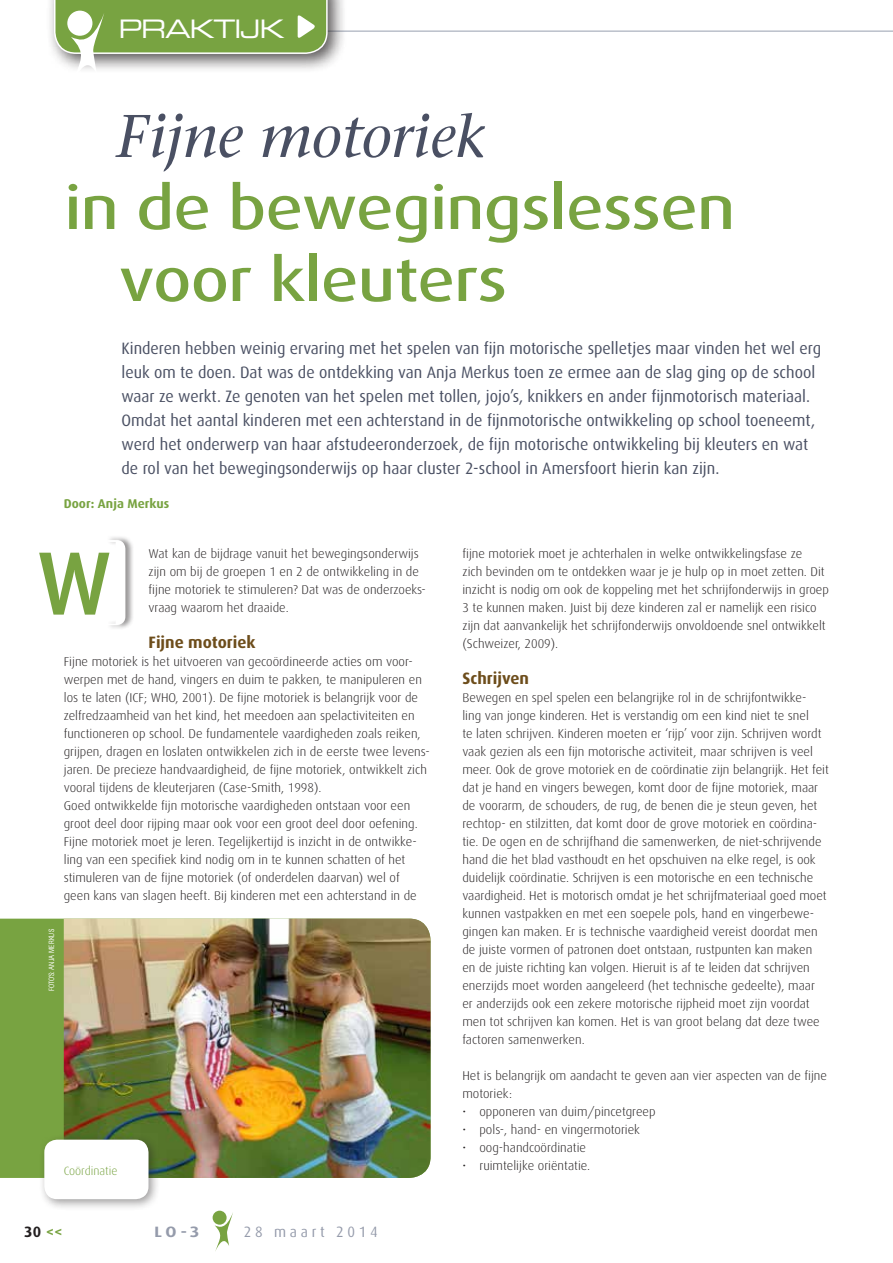
<style>
.page{position:relative;width:893px;height:1263px;background:#fff}
.page>*{position:absolute;margin:0;border:0;box-sizing:border-box;transform-origin:0 0}
.t1{font:500 90px "Dax";color:#78a341}
.t2{font:500 60px/72px "Dax Wide";color:#78a341}
.t3{font:italic 60px "Stone Serif";color:#4a5063}
.t4{font:25.5px "Eurostile Extended Two";letter-spacing:-.05em;color:#fff}
.t5{font:16.5px/24px "Dax";color:#4a5063}
.t6{font:700 16.5px "Dax";color:#6d4d1b}
.t7{font:15px "Dax";letter-spacing:.26em;color:#959bab;scale:.96 1}
.t8{font:700 15px "Dax";color:#231f20}
.t9{font:700 15px "Dax Wide";color:#959bab}
.t10{font:300 12.75px/18px "Dax";color:#231f20}
.t11{font:700 12.75px "Dax";color:#78a341}
.t12{font:300 12px "Dax";color:#78a341}
.t13{font:7.5px "Imago";letter-spacing:.03em;color:#fff;scale:.8 1}
.s1{color:#78a341}
</style>
<div class="page">
<div style="left:106px;top:535px;width:28px;height:95px;background:#231f20;opacity:.45"></div>
<svg style="left:106px;top:540px;width:19px;height:85px"></svg>
<div style="left:0;top:919px;width:64px;height:259px;background:#78a341"></div>
<img style="left:64px;top:919px;width:367px;height:259px">
<div style="left:46px;top:0;width:302px;height:74px;background:#231f20;opacity:.75"></div>
<svg style="left:54px;top:0;width:839px;height:74px"></svg>
<div style="left:38px;top:1134px;width:123px;height:77px;background:#231f20;opacity:.45"></div>
<div style="left:44px;top:1140px;width:105px;height:59px;background:#fff;border-radius:13px"></div>
<div style="left:213px;top:1211px;width:14px;height:14px;background:#78a341;border-radius:50%"></div>
<svg style="left:215px;top:1212px;width:18px;height:39px"></svg>
<h3 class="t4" style="left:118px;top:11px;width:168px">PRAKTIJK</h3>
<h2 class="t3" style="left:117px;top:101px;width:371px">Fijne motoriek</h2>
<h2 class="t2" style="left:119px;top:173px;width:617px;text-indent:-54px">in de bewegingslessen voor kleuters</h2>
<p class="t5" style="left:122px;top:336px;width:701px">Kinderen hebben weinig ervaring met het spelen van fijn motorische spelletjes maar vinden het wel erg leuk om te doen. Dat was de ontdekking van Anja Merkus toen ze ermee aan de slag ging op de school waar ze werkt. Ze genoten van het spelen met tollen, jojo’s, knikkers en ander fijnmotorisch materiaal.<br>Omdat het aantal kinderen met een achterstand in de fijnmotorische ontwikkeling op school toeneemt, werd het onderwerp van haar afstudeeronderzoek, de fijn motorische ontwikkeling bij kleuters en wat de rol van het bewegingsonderwijs op haar cluster 2-school in Amersfoort hierin kan zijn.</p>
<p class="t11" style="left:64px;top:497px;width:107px">Door: Anja Merkus</p>
<p class="t10" style="left:462px;top:545px;width:368px">fijne motoriek moet je achterhalen in welke ontwikkelingsfase ze<br>zich bevinden om te ontdekken waar je je hulp op in moet zetten. Dit inzicht is nodig om ook de koppeling met het schrijfonderwijs in groep 3 te kunnen maken. Juist bij deze kinderen zal er namelijk een risico zijn dat aanvankelijk het schrijfonderwijs onvoldoende snel ontwikkelt (Schweizer, 2009).</p>
<p class="t6" style="left:462px;top:669px;width:68px">Schrijven</p>
<p class="t10" style="left:462px;top:689px;width:368px">Bewegen en spel spelen een belangrijke rol in de schrijfontwikke-<br>ling van jonge kinderen. Het is verstandig om een kind niet te snel<br>te laten schrijven. Kinderen moeten er ‘rijp’ voor zijn. Schrijven wordt vaak gezien als een fijn motorische activiteit, maar schrijven is veel meer. Ook de grove motoriek en de coördinatie zijn belangrijk. Het feit dat je hand en vingers bewegen, komt door de fijne motoriek, maar de voorarm, de schouders, de rug, de benen die je steun geven, het rechtop- en stilzitten, dat komt door de grove motoriek en coördina&shy;tie. De ogen en de schrijfhand die samenwerken, de niet-schrijvende hand die het blad vasthoudt en het opschuiven na elke regel, is ook duidelijk coördinatie. Schrijven is een motorische en een technische vaardigheid. Het is motorisch omdat je het schrijfmateriaal goed moet kunnen vastpakken en met een soepele pols, hand en vingerbewe&shy;gingen kan maken. Er is technische vaardigheid vereist doordat men de juiste vormen of patronen doet ontstaan, rustpunten kan maken<br>en de juiste richting kan volgen. Hieruit is af te leiden dat schrijven enerzijds moet worden aangeleerd (het technische gedeelte), maar<br>er anderzijds ook een zekere motorische rijpheid moet zijn voordat men tot schrijven kan komen. Het is van groot belang dat deze twee factoren samenwerken.</p>
<p class="t10" style="left:462px;top:1067px;width:366px">Het is belangrijk om aandacht te geven aan vier aspecten van de fijne motoriek:</p>
<p class="t10" style="left:462px;top:1103px;width:195px">• opponeren van duim/pincetgreep</p>
<p class="t10" style="left:462px;top:1121px;width:179px">• pols-, hand- en vingermotoriek</p>
<p class="t10" style="left:462px;top:1139px;width:125px">• oog-handcoördinatie</p>
<p class="t10" style="left:462px;top:1157px;width:129px">• ruimtelijke oriëntatie.</p>
<p class="t10" style="left:149px;top:545px;width:279px">Wat kan de bijdrage vanuit het bewegingsonderwijs zijn om bij de groepen 1 en 2 de ontwikkeling in de fijne motoriek te stimuleren? Dat was de onderzoeks&shy;vraag waarom het draaide.</p>
<p class="t6" style="left:149px;top:633px;width:108px">Fijne motoriek</p>
<p class="t10" style="left:64px;top:653px;width:367px">Fijne motoriek is het uitvoeren van gecoördineerde acties om voor&shy;werpen met de hand, vingers en duim te pakken, te manipuleren en los te laten (ICF; WHO, 2001). De fijne motoriek is belangrijk voor de zelfredzaamheid van het kind, het meedoen aan spelactiviteiten en functioneren op school. De fundamentele vaardigheden zoals reiken, grijpen, dragen en loslaten ontwikkelen zich in de eerste twee levens&shy;jaren. De precieze handvaardigheid, de fijne motoriek, ontwikkelt zich vooral tijdens de kleuterjaren (Case-Smith, 1998).<br>Goed ontwikkelde fijn motorische vaardigheden ontstaan voor een groot deel door rijping maar ook voor een groot deel door oefening.<br>Fijne motoriek moet je leren. Tegelijkertijd is inzicht in de ontwikke&shy;ling van een specifiek kind nodig om in te kunnen schatten of het stimuleren van de fijne motoriek (of onderdelen daarvan) wel of<br>geen kans van slagen heeft. Bij kinderen met een achterstand in de</p>
<h1 class="t1" style="left:37px;top:533px;width:77px">W</h1>
<p class="t13" style="left:47px;top:991px;width:79px;rotate:-90deg">foto’s: Anja M erkus</p>
<p class="t12" style="left:64px;top:1164px;width:55px">Coördinatie</p>
<p class="t8" style="left:24px;top:1224px;width:40px">30 <span class="s1">&lt;&lt;</span></p>
<p class="t9" style="left:154px;top:1223px;width:47px">LO-3</p>
<p class="t7" style="left:244px;top:1223px;width:141px">28 maart 2014</p>
</div>
